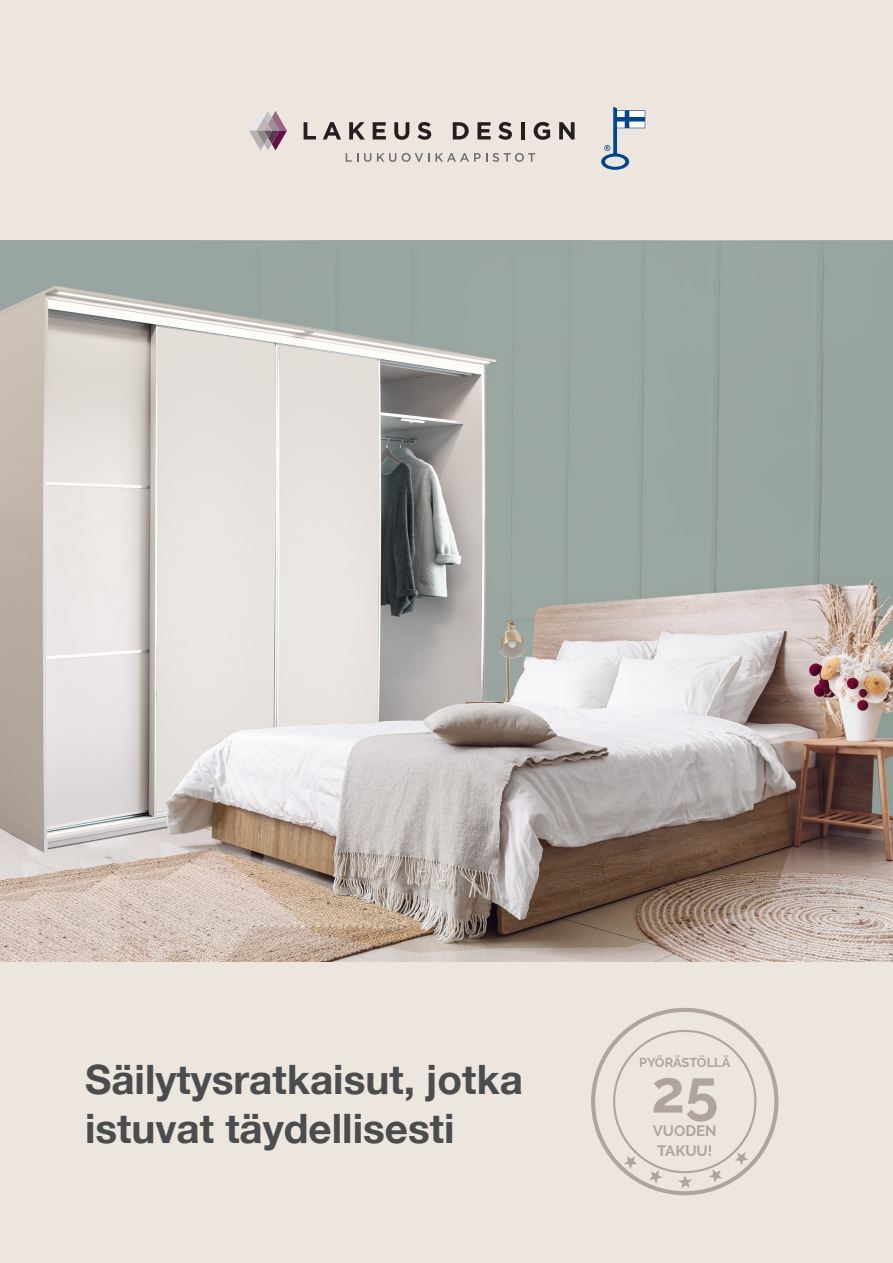
<style>
.page{position:relative;width:893px;height:1263px;background:#ece6df}
.page>*{position:absolute;margin:0;border:0;box-sizing:border-box;transform-origin:0 0}
.t1{font:700 60px "Raleway";color:#b0a4a1}
.Otsikko{font:700 40.5px/48.6px "Helvetica Neue";color:#4b4c4d}
.t2{font:700 15px/19.4px "Raleway";color:#b0a4a1}
.t3{font:700 12.9px "Raleway";letter-spacing:-.005em;color:#b0a4a1}
</style>
<div class="page">
<svg style="left:304px;top:122px;width:12px;height:17px"></svg>
<svg style="left:323px;top:122px;width:18px;height:17px"></svg>
<svg style="left:349px;top:122px;width:16px;height:17px"></svg>
<svg style="left:373px;top:122px;width:13px;height:17px"></svg>
<svg style="left:394px;top:122px;width:15px;height:18px"></svg>
<svg style="left:417px;top:122px;width:14px;height:18px"></svg>
<svg style="left:453px;top:122px;width:16px;height:17px"></svg>
<svg style="left:477px;top:122px;width:14px;height:17px"></svg>
<svg style="left:498px;top:122px;width:14px;height:18px"></svg>
<hr style="left:521px;top:122px;width:4px;height:17px;background:#231f20">
<svg style="left:534px;top:122px;width:16px;height:18px"></svg>
<svg style="left:559px;top:122px;width:16px;height:17px"></svg>
<svg style="left:249px;top:111px;width:38px;height:39px"></svg>
<svg style="left:346px;top:153px;width:12px;height:9px"></svg>
<svg style="left:364px;top:153px;width:7px;height:9px"></svg>
<svg style="left:377px;top:153px;width:19px;height:9px"></svg>
<svg style="left:402px;top:153px;width:133px;height:9px"></svg>
<svg style="left:601px;top:107px;width:44px;height:63px"></svg>
<img style="left:0;top:240px;width:893px;height:721px">
<svg style="left:591px;top:1007px;width:188px;height:189px"></svg>
<p class="Otsikko" style="left:85px;top:1056px;width:439px">Säilytysratkaisut, jotka istuvat täydellisesti</p>
<p class="t3" style="left:639px;top:1055px;width:93px">PYÖRÄSTÖLLÄ</p>
<p class="t1" style="left:651px;top:1057px;width:69px">25</p>
<p class="t2" style="left:653px;top:1121px;width:65px">VUODEN<br>TAKUU!</p>
</div>
